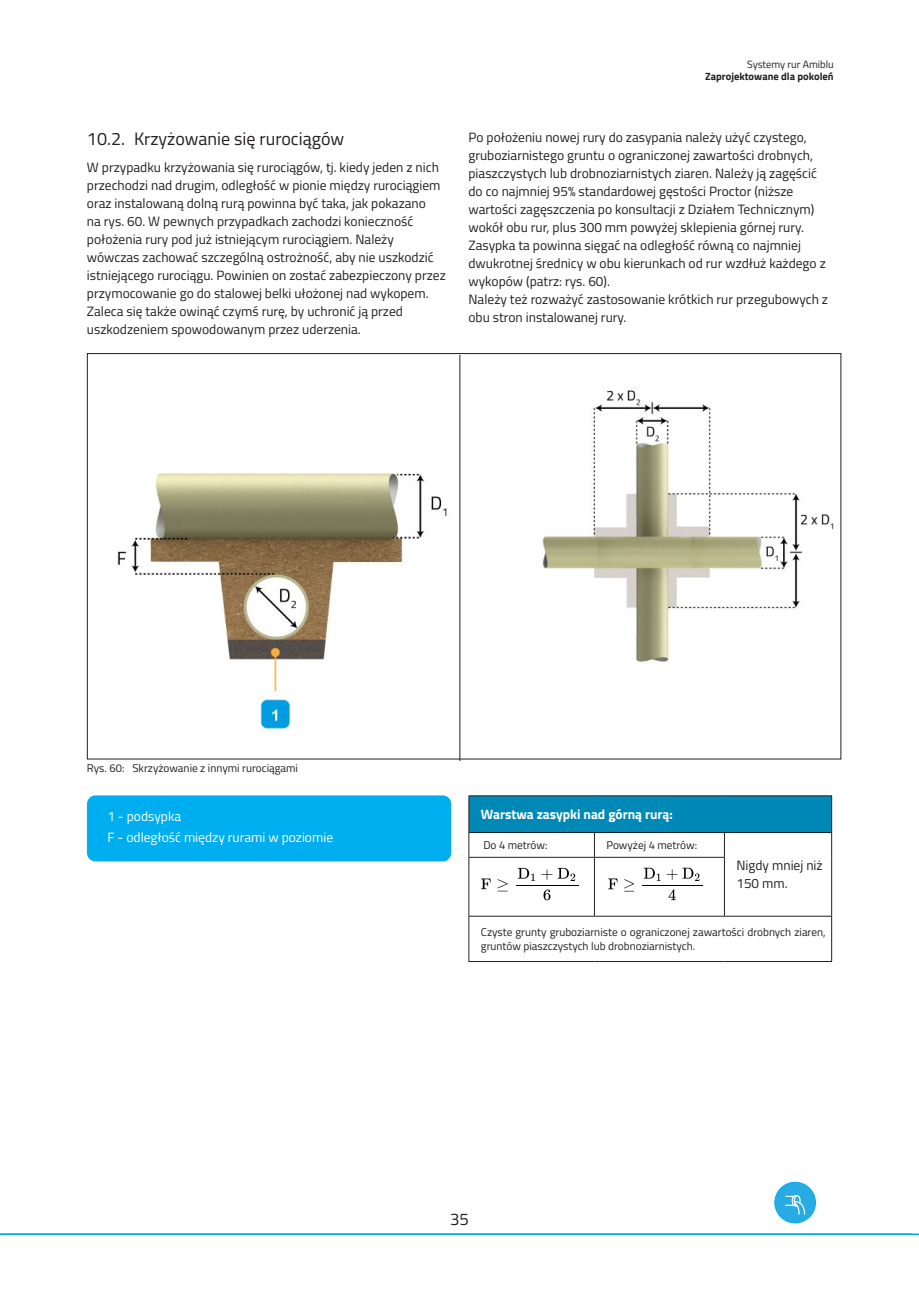
<style>
.page{position:relative;width:919px;height:1289px;background:#fff}
.page>*{position:absolute;margin:0;border:0;box-sizing:border-box;transform-origin:0 0}
.t1{font:18px "Titillium Web";color:#231f20}
.t2{font:16.8px "Titillium Web";color:#231f20}
._00_-_Body_Text{font:13.5px/18px "Titillium Web";color:#231f20}
._05_-_Notes_White{font:13.5px "Titillium Web";color:#fff}
._05_-_Notes_White-2{font:700 13.5px "Titillium Web";color:#fff}
._04_-_Captions{font:11.25px/13.5px "Titillium Web";color:#231f20}
.t3{font:700 10.5px "Titillium Web";color:#231f20}
.t4{font:10.5px "Titillium Web";color:#231f20}
</style>
<div class="page">
<img style="left:117px;top:355px;width:717px;height:400px">
<hr style="left:459px;top:355px;width:1px;height:406px;background:#231f20">
<div style="left:87px;top:795px;width:364px;height:66px;background:#00aeef;border-radius:9px"></div>
<div style="left:469px;top:795px;width:362px;height:37px;background:#0089b6"></div>
<hr style="left:468px;top:795px;width:126px;height:1px;background:#231f20">
<hr style="left:468px;top:796px;width:1px;height:36px;background:#231f20">
<hr style="left:594px;top:795px;width:130px;height:1px;background:#231f20">
<hr style="left:724px;top:795px;width:108px;height:1px;background:#231f20">
<hr style="left:831px;top:796px;width:1px;height:36px;background:#231f20">
<hr style="left:468px;top:832px;width:126px;height:1px;background:#231f20">
<svg style="left:468px;top:833px;width:1px;height:24px"></svg>
<hr style="left:594px;top:832px;width:130px;height:1px;background:#231f20">
<svg style="left:594px;top:833px;width:1px;height:24px"></svg>
<hr style="left:724px;top:832px;width:108px;height:1px;background:#231f20">
<svg style="left:724px;top:833px;width:1px;height:24px"></svg>
<svg style="left:831px;top:833px;width:1px;height:24px"></svg>
<hr style="left:468px;top:857px;width:126px;height:1px;background:#231f20">
<hr style="left:468px;top:857px;width:1px;height:58px;background:#231f20">
<hr style="left:594px;top:857px;width:130px;height:1px;background:#231f20">
<hr style="left:594px;top:857px;width:1px;height:58px;background:#231f20">
<hr style="left:724px;top:857px;width:1px;height:58px;background:#231f20">
<hr style="left:831px;top:857px;width:1px;height:58px;background:#231f20">
<hr style="left:468px;top:915px;width:126px;height:1px;background:#231f20">
<hr style="left:468px;top:916px;width:1px;height:45px;background:#231f20">
<hr style="left:594px;top:915px;width:130px;height:1px;background:#231f20">
<hr style="left:724px;top:915px;width:108px;height:1px;background:#231f20">
<hr style="left:831px;top:916px;width:1px;height:45px;background:#231f20">
<hr style="left:468px;top:961px;width:126px;height:1px;background:#231f20">
<hr style="left:594px;top:961px;width:130px;height:1px;background:#231f20">
<hr style="left:724px;top:961px;width:108px;height:1px;background:#231f20">
<svg style="left:481px;top:878px;width:9px;height:11px"></svg>
<svg style="left:497px;top:879px;width:10px;height:12px"></svg>
<svg style="left:518px;top:867px;width:17px;height:14px"></svg>
<svg style="left:541px;top:867px;width:34px;height:14px"></svg>
<svg style="left:543px;top:889px;width:7px;height:11px"></svg>
<hr style="left:515px;top:884px;width:63px;height:1px;background:#000">
<svg style="left:608px;top:878px;width:9px;height:11px"></svg>
<svg style="left:624px;top:879px;width:10px;height:12px"></svg>
<svg style="left:643px;top:867px;width:17px;height:14px"></svg>
<svg style="left:666px;top:867px;width:33px;height:14px"></svg>
<svg style="left:668px;top:889px;width:7px;height:11px"></svg>
<hr style="left:641px;top:884px;width:61px;height:1px;background:#000">
<hr style="left:0;top:1233px;width:912px;height:1px;background:#00aeef">
<hr style="left:1px;top:1233px;width:917px;height:1px;background:#00aeef">
<div style="left:774px;top:1181px;width:41px;height:42px;background:#27abe2;border:1px solid #00aeef;border-radius:50%"></div>
<svg style="left:785px;top:1195px;width:20px;height:20px"></svg>
<p class="t1" style="left:87px;top:126px;width:259px">10.2. Krzyżowanie się rurociągów</p>
<p class="_00_-_Body_Text" style="left:87px;top:158px;width:360px">W przypadku krzyżowania się rurociągów, tj. kiedy jeden z nich przechodzi nad drugim, odległość w pionie między rurociągiem oraz instalowaną dolną rurą powinna być taka, jak pokazano<br>na rys. 60. W pewnych przypadkach zachodzi konieczność położenia rury pod już istniejącym rurociągiem. Należy wówczas zachować szczególną ostrożność, aby nie uszkodzić istniejącego rurociągu. Powinien on zostać zabezpieczony przez przymocowanie go do stalowej belki ułożonej nad wykopem.<br>Zaleca się także owinąć czymś rurę, by uchronić ją przed uszkodzeniem spowodowanym przez uderzenia.</p>
<p class="t4" style="left:747px;top:57px;width:88px">Systemy rur Amiblu</p>
<p class="t3" style="left:705px;top:68px;width:130px">Zaprojektowane dla pokoleń</p>
<p class="_00_-_Body_Text" style="left:468px;top:127px;width:359px">Po położeniu nowej rury do zasypania należy użyć czystego, gruboziarnistego gruntu o ograniczonej zawartości drobnych, piaszczystych lub drobnoziarnistych ziaren. Należy ją zagęścić do co najmniej 95% standardowej gęstości Proctor (niższe wartości zagęszczenia po konsultacji z Działem Technicznym) wokół obu rur, plus 300 mm powyżej sklepienia górnej rury.<br>Zasypka ta powinna sięgać na odległość równą co najmniej dwukrotnej średnicy w obu kierunkach od rur wzdłuż każdego z wykopów (patrz: rys. 60).</p>
<p class="_00_-_Body_Text" style="left:468px;top:289px;width:361px">Należy też rozważyć zastosowanie krótkich rur przegubowych z obu stron instalowanej rury.</p>
<p class="_04_-_Captions" style="left:87px;top:761px;width:212px">Rys. 60: Skrzyżowanie z innymi rurociągami</p>
<p class="_05_-_Notes_White" style="left:107px;top:806px;width:75px">1 - podsypka</p>
<p class="_05_-_Notes_White" style="left:107px;top:827px;width:227px">F - odległość między rurami w poziomie</p>
<p class="_05_-_Notes_White-2" style="left:481px;top:803px;width:193px">Warstwa zasypki nad górną rurą:</p>
<p class="_04_-_Captions" style="left:483px;top:837px;width:66px">Do 4 metrów:</p>
<p class="_04_-_Captions" style="left:606px;top:837px;width:92px">Powyżej 4 metrów:</p>
<p class="_00_-_Body_Text" style="left:736px;top:855px;width:88px">Nigdy mniej niż<br>150 mm.</p>
<p class="_04_-_Captions" style="left:481px;top:924px;width:346px">Czyste grunty gruboziarniste o ograniczonej zawartości drobnych ziaren, gruntów piaszczystych lub drobnoziarnistych.</p>
<p class="t2" style="left:450px;top:1206px;width:20px">35</p>
</div>
